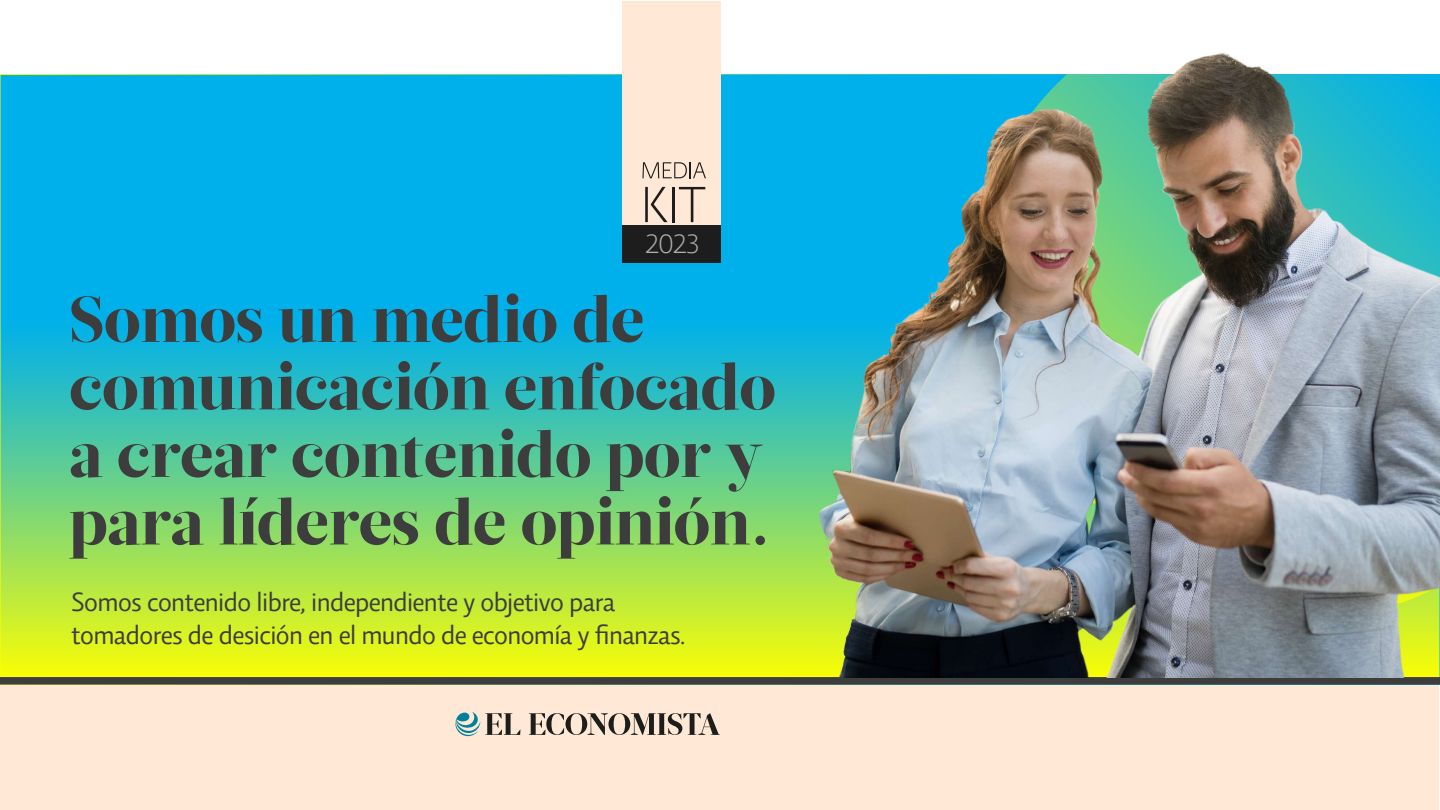
<style>
.page{position:relative;width:1440px;height:810px;background:#fff}
.page>*{position:absolute;margin:0;border:0;box-sizing:border-box;transform-origin:0 0}
.t1{font:900 64.5px/67.5px "Glosa Display";color:#3d3d3d}
.t2{font:27px/32.4px "Relato Sans OT";letter-spacing:-.02em;color:#3d3d3d}
.t3{font:300 27px "Relato Sans OT";color:#afafaf}
</style>
<div class="page">
<div style="left:0;top:74px;width:1438px;height:736px;background:#ffe8d5"></div>
<svg style="left:2px;top:76px;width:460px;height:601px;background:#46c5a9"></svg>
<svg style="left:529px;top:713px;width:191px;height:22px"></svg>
<svg style="left:455px;top:712px;width:65px;height:24px"></svg>
<div style="left:0;top:677px;width:1440px;height:8px;background:#3d3d3d"></div>
<img style="left:462px;top:1px;width:978px;height:676px">
<p class="t3" style="left:645px;top:228px;width:55px">2023</p>
<h1 class="t1" style="left:69px;top:287px;width:708px">Somos un medio de comunicación enfocado a crear contenido por y para líderes de opinión.</h1>
<p class="t2" style="left:71px;top:586px;width:616px">Somos contenido libre, independiente y objetivo para tomadores de desición en el mundo de economía y finanzas.</p>
</div>
